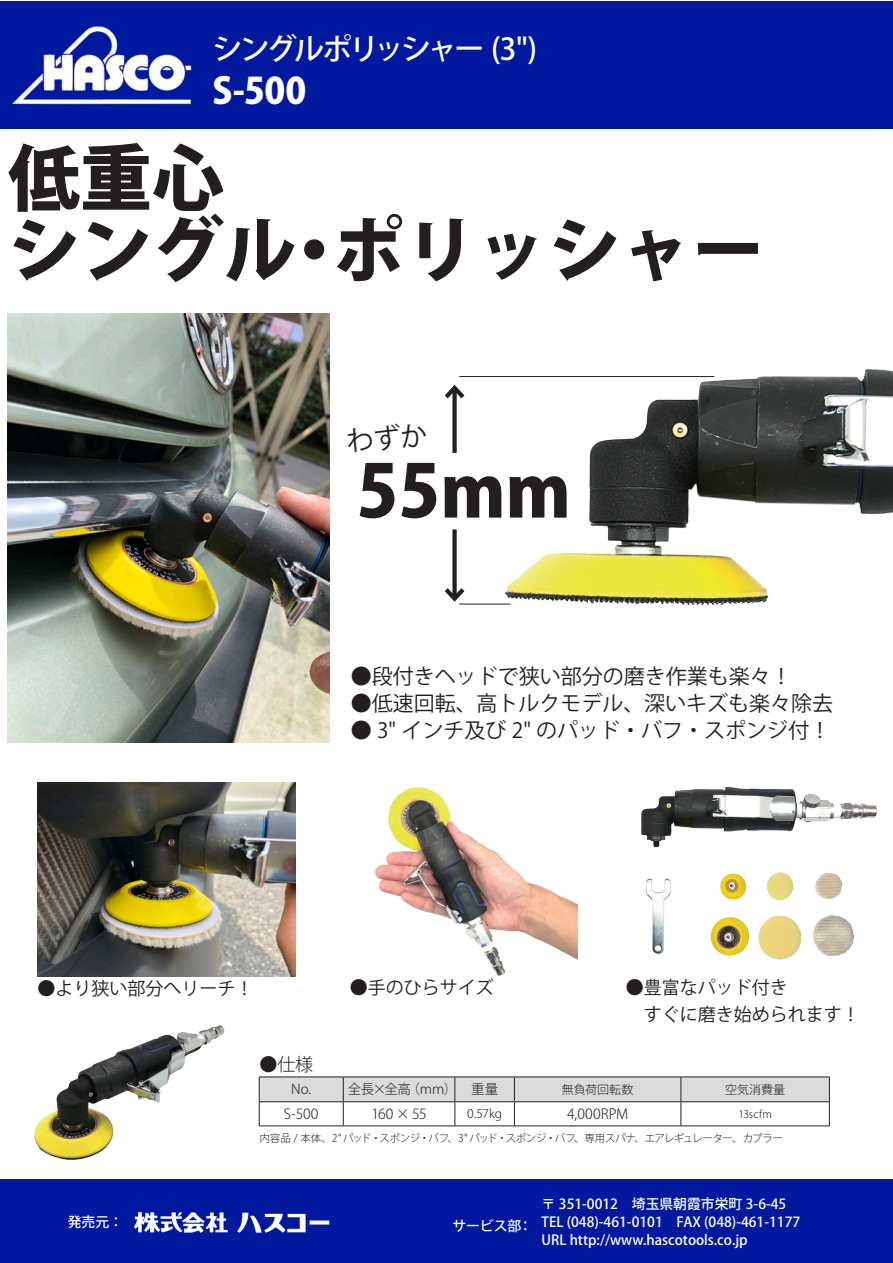
<style>
.page{position:relative;width:893px;height:1263px;background:#fff}
.page>*{position:absolute;margin:0;border:0;box-sizing:border-box;transform-origin:0 0}
.t1{font:800 72px "Koz Go Pro";color:#231f20}
.t2{font:800 36px "Koz Go Pro";color:#fff}
.t3{font:500 30px "Koz Go Pro";letter-spacing:-.095em;color:#fff}
.t4{font:21px "Koz Go Pro";color:#231f20}
.t5{font:18px "Koz Go Pro";color:#231f20}
.t6{font:300 18px "Koz Go Pro";color:#231f20}
.t7{font:300 13.95px "Koz Go Pro";letter-spacing:.005em;color:#231f20}
.t8{font:500 13.8px "Koz Go Pro";color:#fff}
.t9{font:300 13.5px "Koz Go Pro";letter-spacing:-.005em;color:#231f20}
.t10{font:300 12px "Koz Go Pro";color:#231f20}
.t11{font:300 10.5px "Koz Go Pro";letter-spacing:-.04em;color:#231f20}
</style>
<div class="page">
<div style="left:0;top:1179px;width:893px;height:84px;background:#00199f"></div>
<img style="left:134px;top:1212px;width:196px;height:21px">
<img style="left:34px;top:1025px;width:191px;height:135px">
<img style="left:8px;top:313px;width:322px;height:429px">
<hr style="left:259px;top:1076px;width:84px;height:1px;background:#231f20">
<hr style="left:343px;top:1076px;width:112px;height:1px;background:#231f20">
<hr style="left:455px;top:1076px;width:59px;height:1px;background:#231f20">
<hr style="left:514px;top:1076px;width:167px;height:1px;background:#231f20">
<hr style="left:681px;top:1076px;width:149px;height:1px;background:#231f20">
<svg style="left:259px;top:1077px;width:571px;height:48px"></svg>
<hr style="left:259px;top:1125px;width:84px;height:1px;background:#231f20">
<hr style="left:343px;top:1125px;width:112px;height:1px;background:#231f20">
<hr style="left:455px;top:1125px;width:59px;height:1px;background:#231f20">
<hr style="left:514px;top:1125px;width:167px;height:1px;background:#231f20">
<hr style="left:681px;top:1125px;width:149px;height:1px;background:#231f20">
<div style="left:303px;top:238px;width:22px;height:23px;border:2px solid #fff;border-radius:50%"></div>
<img style="left:38px;top:783px;width:258px;height:193px">
<div style="left:0;top:1px;width:893px;height:128px;background:#00199f"></div>
<img style="left:12px;top:26px;width:180px;height:79px">
<img style="left:710px;top:872px;width:144px;height:88px">
<div style="left:452px;top:388px;width:5px;height:65px;background:#231f20"></div>
<svg style="left:444px;top:385px;width:21px;height:18px"></svg>
<div style="left:452px;top:529px;width:5px;height:70px;background:#231f20"></div>
<svg style="left:444px;top:584px;width:25px;height:20px"></svg>
<hr style="left:459px;top:376px;width:255px;height:1px;background:#231f20">
<hr style="left:459px;top:604px;width:51px;height:1px;background:#231f20">
<img style="left:502px;top:369px;width:391px;height:237px">
<img style="left:375px;top:787px;width:202px;height:189px">
<img style="left:646px;top:878px;width:25px;height:76px">
<img style="left:641px;top:786px;width:236px;height:55px">
<svg style="left:653px;top:841px;width:7px;height:6px"></svg>
<p class="t3" style="left:213px;top:30px;width:326px">シングルポリッシャー ("3)</p>
<p class="t2" style="left:213px;top:67px;width:95px">S-500</p>
<p class="t1" style="left:8px;top:131px;width:217px">低重心</p>
<p class="t1" style="left:8px;top:203px;width:289px">シングル</p>
<p class="t1" style="left:278px;top:203px;width:74px">・</p>
<p class="t1" style="left:332px;top:203px;width:433px">ポリッシャー</p>
<p class="t1" style="left:357px;top:444px;width:215px">55mm</p>
<p class="t4" style="left:351px;top:663px;width:443px">●段付きヘッドで狭い部分の磨き作業も楽々!</p>
<p class="t4" style="left:351px;top:690px;width:484px">●低速回転、高トルクモデル、深いキズも楽々除去</p>
<p class="t4" style="left:351px;top:717px;width:481px">● "3 インチ及び "2 のパッド・バフ・スポンジ付!</p>
<p class="t5" style="left:37px;top:977px;width:217px">●より狭い部分へリーチ！</p>
<p class="t6" style="left:259px;top:1053px;width:55px">●仕様</p>
<p class="t9" style="left:291px;top:1080px;width:22px">No.</p>
<p class="t7" style="left:284px;top:1105px;width:36px">S-500</p>
<p class="t5" style="left:350px;top:976px;width:145px">●手のひらサイズ</p>
<p class="t9" style="left:348px;top:1080px;width:65px">全長×全高</p>
<p class="t9" style="left:406px;top:1080px;width:52px">（mm）</p>
<p class="t9" style="left:471px;top:1080px;width:29px">重量</p>
<p class="t7" style="left:371px;top:1105px;width:57px">160 × 55</p>
<p class="t10" style="left:467px;top:1106px;width:36px">0.57kg</p>
<p class="t5" style="left:626px;top:976px;width:164px">●豊富なパッド付き</p>
<p class="t5" style="left:626px;top:1003px;width:236px">　すぐに磨き始められます!</p>
<p class="t10" style="left:562px;top:1081px;width:73px">無負荷回転数</p>
<p class="t7" style="left:567px;top:1105px;width:63px">4,000RPM</p>
<p class="t10" style="left:725px;top:1081px;width:62px">空気消費量</p>
<p class="t11" style="left:738px;top:1107px;width:35px">13scfm</p>
<p class="t8" style="left:68px;top:1213px;width:57px">発売元：</p>
<p class="t11" style="left:506px;top:1131px;width:279px">スポンジ・バフ、専用スパナ、エアレギュレーター、カプラー</p>
<p class="t11" style="left:379px;top:1131px;width:130px">スポンジ・バフ、 "3 パッド・</p>
<p class="t11" style="left:259px;top:1131px;width:123px">内容品 / 本体、 ”2 パッド・</p>
<p class="t8" style="left:452px;top:1217px;width:71px">サービス部</p>
<p class="t8" style="left:518px;top:1217px;width:15px">：</p>
<p class="t8" style="left:542px;top:1195px;width:246px">〒 351-0012　埼玉県朝霞市栄町 3-6-45</p>
<p class="t8" style="left:542px;top:1213px;width:260px">TEL (048)-461-0101　FAX )048(-461-1177</p>
<p class="t8" style="left:542px;top:1231px;width:208px">URL http://www.hascotools.co j p.</p>
</div>
